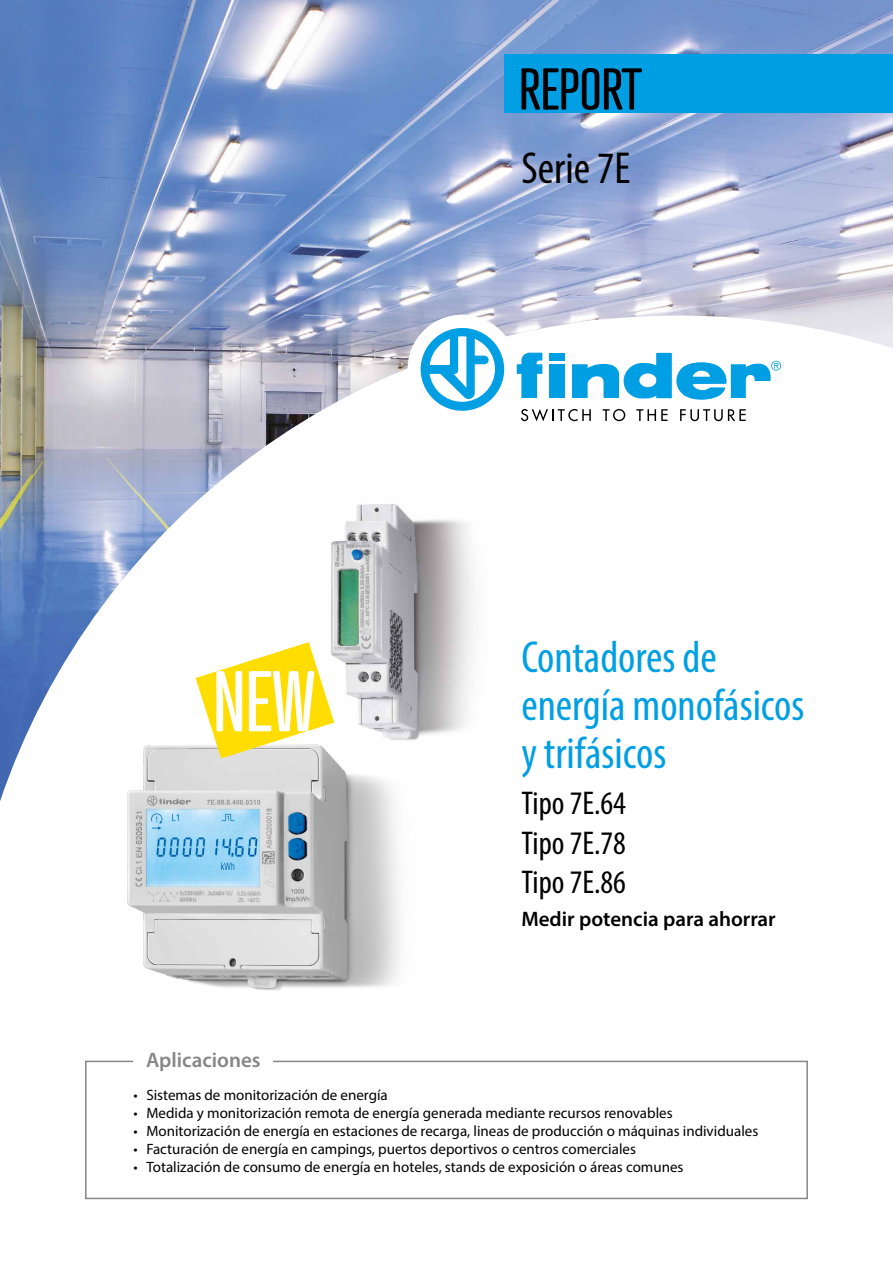
<style>
.page{position:relative;width:893px;height:1263px;background:#fff}
.page>*{position:absolute;margin:0;border:0;box-sizing:border-box;transform-origin:0 0}
.t1{font:57px "Atrament Std";color:#000}
.t2{font:condensed 45px/48px "Myriad Pro";color:#009fe3}
.t3{font:condensed 45px "Myriad Pro";color:#000}
.t4{font:condensed 33px/39.6px "Myriad Pro";color:#000;text-align:justify}
.t5{font:600 21px "Myriad Pro";color:#000}
.t6{font:600 21px "Myriad Pro";color:#878787}
.t7{font:15px "Myriad Pro";color:#000}
</style>
<div class="page">
<img style="left:0;top:0;width:893px;height:801px">
<div style="left:408px;top:315px;width:109px;height:109px;background:#fff;border-radius:50%"></div>
<svg style="left:421px;top:328px;width:83px;height:83px"></svg>
<svg style="left:572px;top:353px;width:209px;height:47px"></svg>
<svg style="left:517px;top:353px;width:25px;height:45px"></svg>
<div style="left:549px;top:364px;width:15px;height:34px;background:#009fe3"></div>
<div style="left:549px;top:353px;width:15px;height:7px;background:#009fe3"></div>
<svg style="left:521px;top:409px;width:70px;height:12px"></svg>
<svg style="left:603px;top:409px;width:22px;height:12px"></svg>
<svg style="left:636px;top:409px;width:32px;height:12px"></svg>
<svg style="left:680px;top:409px;width:66px;height:12px"></svg>
<div style="left:504px;top:54px;width:389px;height:58px;background:#009fe3"></div>
<div style="left:85px;top:1061px;width:723px;height:138px;border:2px solid #878787"></div>
<div style="left:134px;top:1052px;width:139px;height:15px;background:#fff"></div>
<img style="left:319px;top:490px;width:194px;height:278px">
<img style="left:112px;top:739px;width:336px;height:252px">
<svg style="left:194px;top:641px;width:141px;height:119px"></svg>
<h1 class="t1" style="left:519px;top:53px;width:124px">REPORT</h1>
<h2 class="t3" style="left:521px;top:140px;width:110px">Serie 7E</h2>
<h2 class="t2" style="left:521px;top:632px;width:285px">Contadores de energía monofásicos y trifásicos</h2>
<h3 class="t4" style="left:521px;top:783px;width:106px">Tipo 7E.64<br>Tipo 7E.78<br>Tipo 7E.86</h3>
<h3 class="t5" style="left:521px;top:906px;width:256px">Medir potencia para ahorrar</h3>
<h3 class="t6" style="left:146px;top:1047px;width:116px">Aplicaciones</h3>
<p class="t7" style="left:134px;top:1085px;width:256px">• Sistemas de monitorización de energía</p>
<p class="t7" style="left:134px;top:1103px;width:541px">• Medida y monitorización remota de energía generada mediante recursos renovables</p>
<p class="t7" style="left:134px;top:1121px;width:626px">• Monitorización de energía en estaciones de recarga, lineas de producción o máquinas individuales</p>
<p class="t7" style="left:134px;top:1139px;width:504px">• Facturación de energía en campings, puertos deportivos o centros comerciales</p>
<p class="t7" style="left:134px;top:1157px;width:551px">• Totalización de consumo de energía en hoteles, stands de exposición o áreas comunes</p>
</div>
